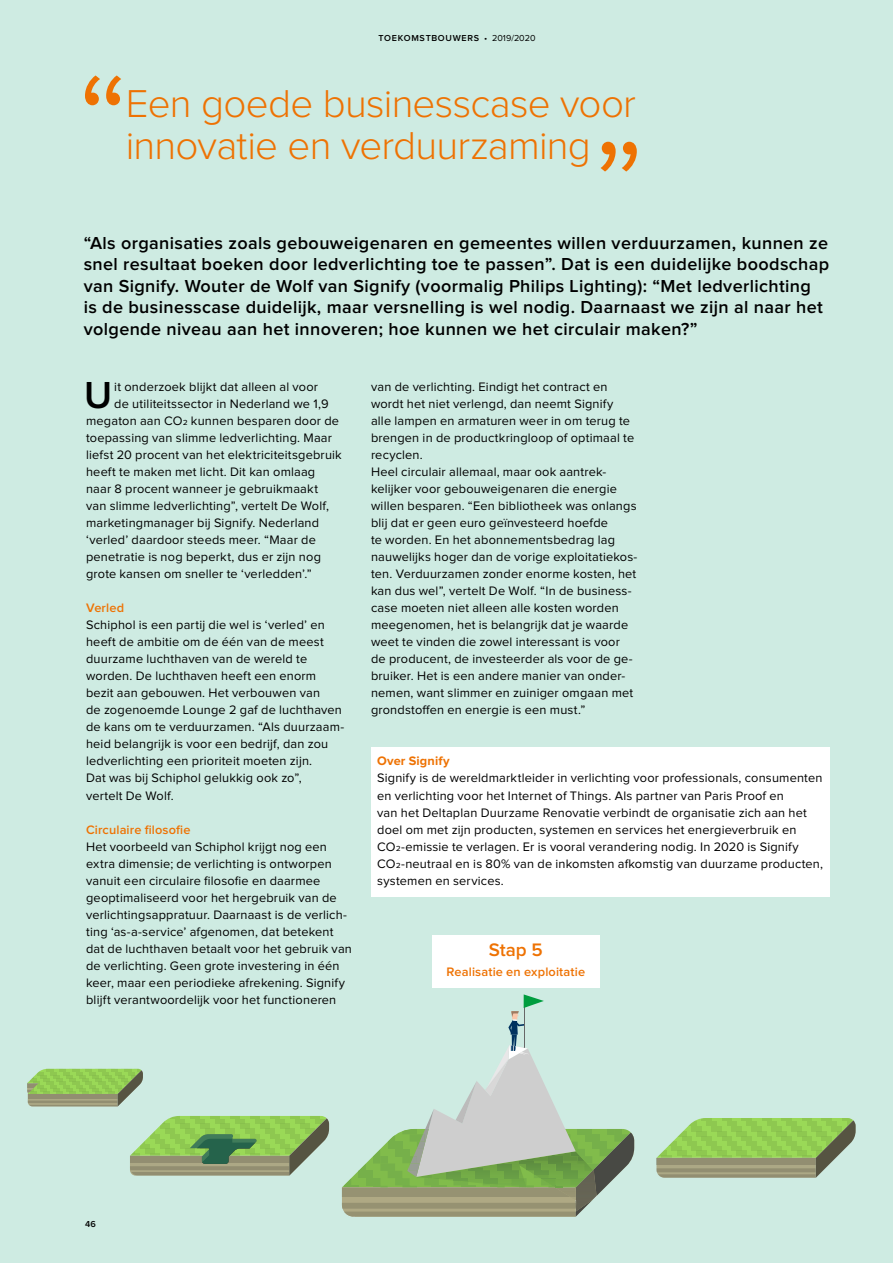
<style>
.page{position:relative;width:893px;height:1263px;background:#ceebe2}
.page>*{position:absolute;margin:0;border:0;box-sizing:border-box;transform-origin:0 0}
.t1{font:300 40.35px/42px "Proxima Nova";letter-spacing:-.02em;color:#ee7203}
.t2{font:600 39px "Proxima Nova";color:#000}
.t3{font:600 18.75px "Proxima Nova";color:#ee7203}
.t4{font:600 18px/21.5px "Proxima Nova";letter-spacing:.02em;color:#000}
.t5{font:12.75px/17px "Proxima Nova";letter-spacing:.015em;color:#000}
.t6{font:600 12.75px "Proxima Nova";letter-spacing:.01em;color:#ee7203}
.t7{font:700 12.75px "Proxima Nova";letter-spacing:.01em;color:#ee7203}
.t8{font:600 9px "Proxima Nova";letter-spacing:.075em;color:#000}
.s1{font-weight:400}
</style>
<div class="page">
<svg style="left:27px;top:1069px;width:116px;height:37px;background:#95b969"></svg>
<svg style="left:130px;top:1116px;width:199px;height:60px;background:#8fb36e"></svg>
<svg style="left:656px;top:1118px;width:200px;height:60px;background:#99bc70"></svg>
<svg style="left:85px;top:75px;width:36px;height:30px"></svg>
<svg style="left:601px;top:142px;width:36px;height:30px"></svg>
<div style="left:371px;top:747px;width:458px;height:150px;background:#fff"></div>
<div style="left:432px;top:935px;width:168px;height:53px;background:#fff"></div>
<svg style="left:342px;top:994px;width:292px;height:223px"></svg>
<img style="left:508px;top:1045px;width:21px;height:14px">
<img style="left:380px;top:1178px;width:37px;height:9px">
<p class="t8" style="left:379px;top:34px;width:158px">TOEKOMSTBOUWERS <span class="s1">• 2019/2020</span></p>
<h1 class="t1" style="left:126px;top:84px;width:512px">Een goede businesscase voor innovatie en verduurzaming</h1>
<p class="t4" style="left:84px;top:233px;width:747px">“Als organisaties zoals gebouweigenaren en gemeentes willen verduurzamen, kunnen ze snel resultaat boeken door ledverlichting toe te passen”. Dat is een duidelijke boodschap van Signify. Wouter de Wolf van Signify (voormalig Philips Lighting): “Met ledverlichting<br>is de businesscase duidelijk, maar versnelling is wel nodig. Daarnaast we zijn al naar het volgende niveau aan het innoveren; hoe kunnen we het circulair maken?”</p>
<h2 class="t2" style="left:84px;top:377px;width:30px">U</h2>
<p class="t5" style="left:114px;top:379px;width:205px">it onderzoek blijkt dat alleen al voor</p>
<p class="t5" style="left:114px;top:396px;width:216px">de utiliteitssector in Nederland we 1,9</p>
<p class="t5" style="left:86px;top:413px;width:254px">megaton aan CO2 kunnen besparen door de</p>
<p class="t5" style="left:86px;top:430px;width:247px">toepassing van slimme ledverlichting. Maar</p>
<p class="t5" style="left:86px;top:447px;width:257px">liefst 20 procent van het elektriciteitsgebruik</p>
<p class="t5" style="left:86px;top:464px;width:231px">heeft te maken met licht. Dit kan omlaag</p>
<p class="t5" style="left:86px;top:481px;width:233px">naar 8 procent wanneer je gebruikmaakt</p>
<p class="t5" style="left:86px;top:498px;width:244px">van slimme ledverlichting”, vertelt De Wolf,</p>
<p class="t5" style="left:86px;top:515px;width:235px">marketingmanager bij Signify. Nederland</p>
<p class="t5" style="left:86px;top:532px;width:231px">‘verled’ daardoor steeds meer. “Maar de</p>
<p class="t5" style="left:86px;top:549px;width:236px">penetratie is nog beperkt, dus er zijn nog</p>
<p class="t5" style="left:86px;top:566px;width:227px">grote kansen om sneller te ‘verledden’.”</p>
<p class="t6" style="left:86px;top:602px;width:40px">Verled</p>
<p class="t5" style="left:86px;top:617px;width:260px">Schiphol is een partij die wel is ‘verled’ en heeft de ambitie om de één van de meest duurzame luchthaven van de wereld te worden. De luchthaven heeft een enorm bezit aan gebouwen. Het verbouwen van<br>de zogenoemde Lounge 2 gaf de luchthaven de kans om te verduurzamen. “Als duurzaam&shy;heid belangrijk is voor een bedrijf, dan zou ledverlichting een prioriteit moeten zijn.<br>Dat was bij Schiphol gelukkig ook zo”,<br>vertelt De Wolf.</p>
<p class="t6" style="left:86px;top:823px;width:106px">Circulaire filosofie</p>
<p class="t5" style="left:86px;top:838px;width:267px">Het voorbeeld van Schiphol krijgt nog een extra dimensie; de verlichting is ontworpen vanuit een circulaire filosofie en daarmee geoptimaliseerd voor het hergebruik van de verlichtingsappratuur. Daarnaast is de verlich&shy;ting ‘as-a-service’ afgenomen, dat betekent dat de luchthaven betaalt voor het gebruik van de verlichting. Geen grote investering in één keer, maar een periodieke afrekening. Signify blijft verantwoordelijk voor het functioneren</p>
<p class="t5" style="left:371px;top:379px;width:268px">van de verlichting. Eindigt het contract en wordt het niet verlengd, dan neemt Signify<br>alle lampen en armaturen weer in om terug te brengen in de productkringloop of optimaal te recyclen.<br>Heel circulair allemaal, maar ook aantrek&shy;kelijker voor gebouweigenaren die energie willen besparen. “Een bibliotheek was onlangs blij dat er geen euro geïnvesteerd hoefde<br>te worden. En het abonnementsbedrag lag nauwelijks hoger dan de vorige exploitatiekos&shy;ten. Verduurzamen zonder enorme kosten, het kan dus wel”, vertelt De Wolf. “In de business&shy;case moeten niet alleen alle kosten worden meegenomen, het is belangrijk dat je waarde weet te vinden die zowel interessant is voor de producent, de investeerder als voor de ge&shy;bruiker. Het is een andere manier van onder&shy;nemen, want slimmer en zuiniger omgaan met grondstoffen en energie is een must.”</p>
<p class="t7" style="left:377px;top:755px;width:74px">Over Signify</p>
<p class="t5" style="left:377px;top:770px;width:447px">Signify is de wereldmarktleider in verlichting voor professionals, consumenten en verlichting voor het Internet of Things. Als partner van Paris Proof en<br>van het Deltaplan Duurzame Renovatie verbindt de organisatie zich aan het doel om met zijn producten, systemen en services het energieverbruik en CO2-emissie te verlagen. Er is vooral verandering nodig. In 2020 is Signify CO2-neutraal en is 80% van de inkomsten afkomstig van duurzame producten, systemen en services.</p>
<h3 class="t3" style="left:489px;top:941px;width:55px">Stap 5</h3>
<p class="t6" style="left:446px;top:966px;width:140px">Realisatie en exploitatie</p>
<p class="t8" style="left:85px;top:1220px;width:12px">46</p>
</div>
